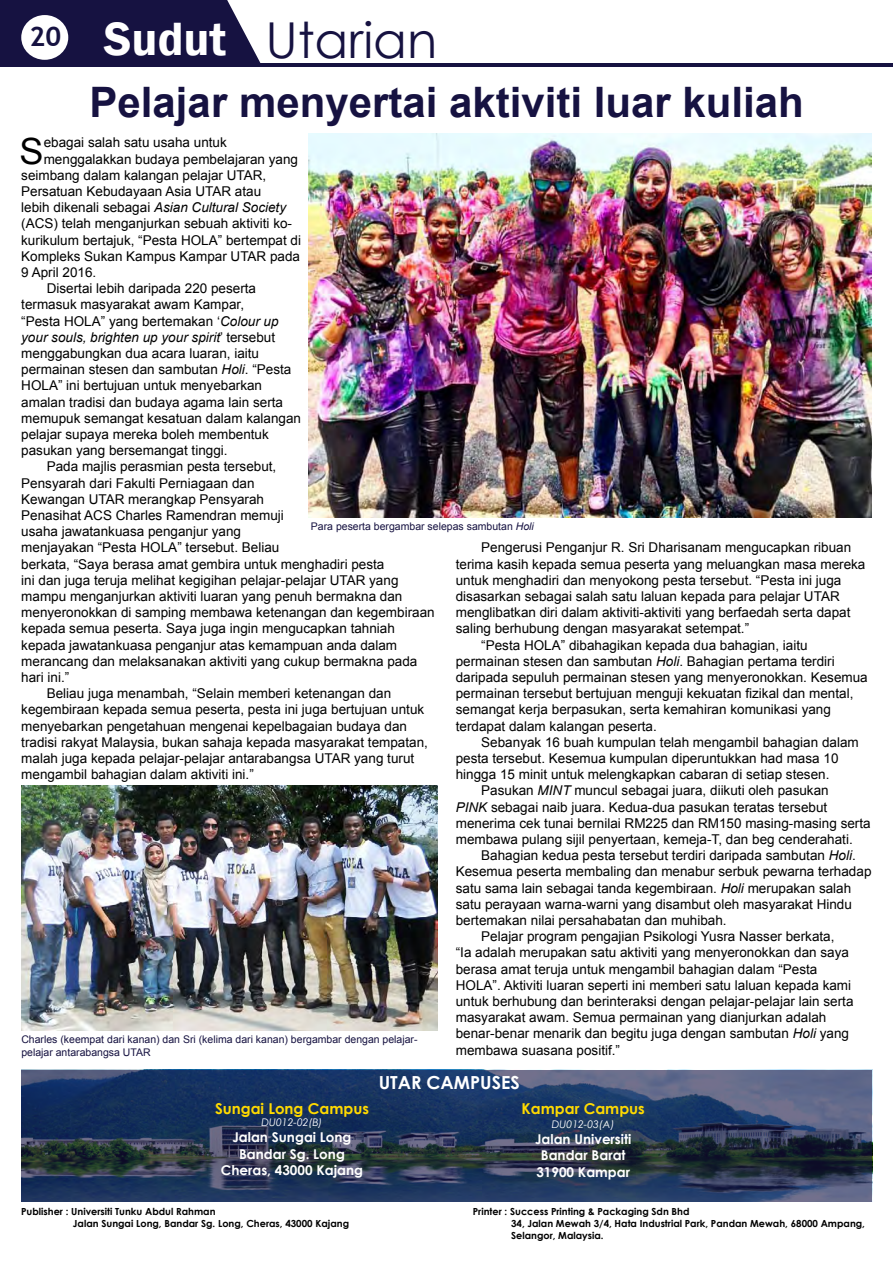
<style>
.page{position:relative;width:893px;height:1263px;background:#fff}
.page>*{position:absolute;margin:0;border:0;box-sizing:border-box;transform-origin:0 0}
.t1{font:49.5px "Century Gothic";color:#161241}
.t2{font:700 42px "Arial";color:#161241}
.t3{font:36.15px "Arial";color:#000}
.t4{font:700 18px "Century Gothic";color:#fff}
.t5{font:700 15px "Century Gothic";color:#ffda00}
.t6{font:13.5px "Arial";color:#000}
.t7{font:700 13.5px/16.2px "Century Gothic";color:#fff;text-align:center}
.t8{font:italic 13.5px "Arial";color:#000}
.t9{font:10.5px/12.6px "Arial";color:#161241}
.t10{font:italic 10.5px "Century Gothic";color:#fff}
.t11{font:700 9.75px/11.7px "Century Gothic";color:#000}
.s1{font-family:"Franklin Gothic";font-weight:600;font-size:48px;color:#fff}
.s2{font-style:italic}
.s3{font-style:normal}
</style>
<div class="page">
<svg style="left:21px;top:1070px;width:851px;height:132px;background:#2a3c5d"></svg>
<svg style="left:0;top:0;width:261px;height:63px;background:#27234f"></svg>
<div style="left:21px;top:15px;width:47px;height:45px;background:#fff;border-radius:50%"></div>
<hr style="left:0;top:63px;width:893px;height:3px;background:#161241">
<img style="left:309px;top:133px;width:563px;height:385px">
<img style="left:22px;top:786px;width:416px;height:244px">
<h1 class="t1" style="left:30px;top:5px;width:409px"><sup>20</sup> <span class="s1">Sudut</span> Utarian</h1>
<h2 class="t2" style="left:90px;top:74px;width:716px">Pelajar menyertai aktiviti luar kuliah</h2>
<h3 class="t3" style="left:20px;top:127px;width:26px">S</h3>
<p class="t6" style="left:44px;top:134px;width:185px">ebagai salah satu usaha untuk</p>
<p class="t6" style="left:44px;top:150px;width:256px">menggalakkan budaya pembelajaran yang</p>
<p class="t6" style="left:21px;top:166px;width:247px">seimbang dalam kalangan pelajar UTAR,</p>
<p class="t6" style="left:21px;top:182px;width:241px">Persatuan Kebudayaan Asia UTAR atau</p>
<p class="t6" style="left:21px;top:199px;width:266px">lebih dikenali sebagai <span class="s2">Asian Cultural Society</span></p>
<p class="t6" style="left:21px;top:215px;width:272px">(ACS) telah menganjurkan sebuah aktiviti ko-</p>
<p class="t6" style="left:21px;top:231px;width:281px">kurikulum bertajuk, “Pesta HOLA” bertempat di</p>
<p class="t6" style="left:21px;top:247px;width:280px">Kompleks Sukan Kampus Kampar UTAR pada</p>
<p class="t6" style="left:21px;top:263px;width:77px">9 April 2016.</p>
<p class="t6" style="left:47px;top:280px;width:211px">Disertai lebih daripada 220 peserta</p>
<p class="t6" style="left:21px;top:296px;width:224px">termasuk masyarakat awam Kampar,</p>
<p class="t6" style="left:21px;top:312px;width:259px">“Pesta HOLA” yang bertemakan ‘<span class="s2">Colour up</span></p>
<p class="t8" style="left:21px;top:328px;width:255px">your souls, brighten up your spirit<span class="s3">’ tersebut</span></p>
<p class="t6" style="left:21px;top:344px;width:239px">menggabungkan dua acara luaran, iaitu</p>
<p class="t6" style="left:21px;top:361px;width:272px">permainan stesen dan sambutan <span class="s2">Holi</span>. “Pesta</p>
<p class="t6" style="left:21px;top:377px;width:242px">HOLA” ini bertujuan untuk menyebarkan</p>
<p class="t6" style="left:21px;top:393px;width:263px">amalan tradisi dan budaya agama lain serta</p>
<p class="t6" style="left:21px;top:409px;width:281px">memupuk semangat kesatuan dalam kalangan</p>
<p class="t6" style="left:21px;top:425px;width:249px">pelajar supaya mereka boleh membentuk</p>
<p class="t6" style="left:21px;top:442px;width:208px">pasukan yang bersemangat tinggi.</p>
<p class="t6" style="left:47px;top:458px;width:231px">Pada majlis perasmian pesta tersebut,</p>
<p class="t6" style="left:21px;top:474px;width:235px">Pensyarah dari Fakulti Perniagaan dan</p>
<p class="t6" style="left:21px;top:490px;width:244px">Kewangan UTAR merangkap Pensyarah</p>
<p class="t6" style="left:21px;top:506px;width:264px">Penasihat ACS Charles Ramendran memuji</p>
<p class="t6" style="left:21px;top:523px;width:221px">usaha jawatankuasa penganjur yang</p>
<p class="t6" style="left:21px;top:539px;width:260px">menjayakan “Pesta HOLA” tersebut. Beliau</p>
<p class="t6" style="left:21px;top:555px;width:365px">berkata, “Saya berasa amat gembira untuk menghadiri pesta</p>
<p class="t6" style="left:21px;top:571px;width:379px">ini dan juga teruja melihat kegigihan pelajar-pelajar UTAR yang</p>
<p class="t6" style="left:21px;top:587px;width:383px">mampu menganjurkan aktiviti luaran yang penuh bermakna dan</p>
<p class="t6" style="left:21px;top:604px;width:415px">menyeronokkan di samping membawa ketenangan dan kegembiraan</p>
<p class="t6" style="left:21px;top:620px;width:375px">kepada semua peserta. Saya juga ingin mengucapkan tahniah</p>
<p class="t6" style="left:21px;top:636px;width:377px">kepada jawatankuasa penganjur atas kemampuan anda dalam</p>
<p class="t6" style="left:21px;top:652px;width:398px">merancang dan melaksanakan aktiviti yang cukup bermakna pada</p>
<p class="t6" style="left:21px;top:668px;width:50px">hari ini.”</p>
<p class="t6" style="left:47px;top:685px;width:346px">Beliau juga menambah, “Selain memberi ketenangan dan</p>
<p class="t6" style="left:21px;top:701px;width:404px">kegembiraan kepada semua peserta, pesta ini juga bertujuan untuk</p>
<p class="t6" style="left:21px;top:717px;width:387px">menyebarkan pengetahuan mengenai kepelbagaian budaya dan</p>
<p class="t6" style="left:21px;top:733px;width:408px">tradisi rakyat Malaysia, bukan sahaja kepada masyarakat tempatan,</p>
<p class="t6" style="left:21px;top:749px;width:394px">malah juga kepada pelajar-pelajar antarabangsa UTAR yang turut</p>
<p class="t6" style="left:21px;top:766px;width:234px">mengambil bahagian dalam aktiviti ini.”</p>
<p class="t9" style="left:311px;top:520px;width:224px">Para peserta bergambar selepas sambutan <span class="s2">Holi</span></p>
<p class="t6" style="left:481px;top:539px;width:371px">Pengerusi Penganjur R. Sri Dharisanam mengucapkan ribuan</p>
<p class="t6" style="left:456px;top:555px;width:411px">terima kasih kepada semua peserta yang meluangkan masa mereka</p>
<p class="t6" style="left:456px;top:571px;width:387px">untuk menghadiri dan menyokong pesta tersebut. “Pesta ini juga</p>
<p class="t6" style="left:456px;top:587px;width:385px">disasarkan sebagai salah satu laluan kepada para pelajar UTAR</p>
<p class="t6" style="left:456px;top:604px;width:396px">menglibatkan diri dalam aktiviti-aktiviti yang berfaedah serta dapat</p>
<p class="t6" style="left:456px;top:620px;width:295px">saling berhubung dengan masyarakat setempat.”</p>
<p class="t6" style="left:481px;top:636px;width:328px">“Pesta HOLA” dibahagikan kepada dua bahagian, iaitu</p>
<p class="t6" style="left:456px;top:652px;width:380px">permainan stesen dan sambutan <span class="s2">Holi</span>. Bahagian pertama terdiri</p>
<p class="t6" style="left:456px;top:668px;width:413px">daripada sepuluh permainan stesen yang menyeronokkan. Kesemua</p>
<p class="t6" style="left:456px;top:685px;width:399px">permainan tersebut bertujuan menguji kekuatan fizikal dan mental,</p>
<p class="t6" style="left:456px;top:701px;width:377px">semangat kerja berpasukan, serta kemahiran komunikasi yang</p>
<p class="t6" style="left:456px;top:717px;width:203px">terdapat dalam kalangan peserta.</p>
<p class="t6" style="left:481px;top:733px;width:379px">Sebanyak 16 buah kumpulan telah mengambil bahagian dalam</p>
<p class="t6" style="left:456px;top:749px;width:384px">pesta tersebut. Kesemua kumpulan diperuntukkan had masa 10</p>
<p class="t6" style="left:456px;top:766px;width:375px">hingga 15 minit untuk melengkapkan cabaran di setiap stesen.</p>
<p class="t6" style="left:481px;top:782px;width:349px">Pasukan <span class="s2">MINT</span> muncul sebagai juara, diikuti oleh pasukan</p>
<p class="t6" style="left:456px;top:798px;width:373px"><span class="s2">PINK</span> sebagai naib juara. Kedua-dua pasukan teratas tersebut</p>
<p class="t6" style="left:456px;top:814px;width:416px">menerima cek tunai bernilai RM225 dan RM150 masing-masing serta</p>
<p class="t6" style="left:456px;top:830px;width:398px">membawa pulang sijil penyertaan, kemeja-T, dan beg cenderahati.</p>
<p class="t6" style="left:481px;top:847px;width:376px">Bahagian kedua pesta tersebut terdiri daripada sambutan <span class="s2">Holi</span>.</p>
<p class="t6" style="left:456px;top:863px;width:417px">Kesemua peserta membaling dan menabur serbuk pewarna terhadap</p>
<p class="t6" style="left:456px;top:879px;width:397px">satu sama lain sebagai tanda kegembiraan. <span class="s2">Holi</span> merupakan salah</p>
<p class="t6" style="left:456px;top:895px;width:398px">satu perayaan warna-warni yang disambut oleh masyarakat Hindu</p>
<p class="t6" style="left:456px;top:911px;width:272px">bertemakan nilai persahabatan dan muhibah.</p>
<p class="t6" style="left:481px;top:928px;width:355px">Pelajar program pengajian Psikologi Yusra Nasser berkata,</p>
<p class="t6" style="left:456px;top:944px;width:395px">“Ia adalah merupakan satu aktiviti yang menyeronokkan dan saya</p>
<p class="t6" style="left:456px;top:960px;width:363px">berasa amat teruja untuk mengambil bahagian dalam “Pesta</p>
<p class="t6" style="left:456px;top:976px;width:397px">HOLA”. Aktiviti luaran seperti ini memberi satu laluan kepada kami</p>
<p class="t6" style="left:456px;top:992px;width:399px">untuk berhubung dan berinteraksi dengan pelajar-pelajar lain serta</p>
<p class="t6" style="left:456px;top:1009px;width:372px">masyarakat awam. Semua permainan yang dianjurkan adalah</p>
<p class="t6" style="left:456px;top:1025px;width:395px">benar-benar menarik dan begitu juga dengan sambutan <span class="s2">Holi</span> yang</p>
<p class="t6" style="left:456px;top:1041px;width:166px">membawa suasana positif.”</p>
<p class="t9" style="left:21px;top:1033px;width:398px">Charles (keempat dari kanan) dan Sri (kelima dari kanan) bergambar dengan pelajar&shy;pelajar antarabangsa UTAR</p>
<p class="t5" style="left:215px;top:1097px;width:155px">Sungai Long Campus</p>
<p class="t10" style="left:261px;top:1115px;width:63px">DU012-02(B)</p>
<p class="t7" style="left:221px;top:1129px;width:144px">Jalan Sungai Long<br>Bandar Sg. Long<br>Cheras, 43000 Kajang</p>
<h3 class="t4" style="left:379px;top:1068px;width:143px">UTAR CAMPUSES</h3>
<p class="t5" style="left:522px;top:1097px;width:125px">Kampar Campus</p>
<p class="t10" style="left:552px;top:1117px;width:64px">DU012-03(A)</p>
<p class="t7" style="left:535px;top:1131px;width:98px">Jalan Universiti<br>Bandar Barat<br>31900 Kampar</p>
<p class="t11" style="left:73px;top:1205px;width:278px;text-indent:-52px">Publisher : Universiti Tunku Abdul Rahman<br>Jalan Sungai Long, Bandar Sg. Long, Cheras, 43000 Kajang</p>
<p class="t11" style="left:511px;top:1205px;width:355px;text-indent:-38px">Printer : Success Printing &amp; Packaging Sdn Bhd<br>34, Jalan Mewah 3/4, Hata Industrial Park, Pandan Mewah, 68000 Ampang,<br>Selangor, Malaysia.</p>
</div>
